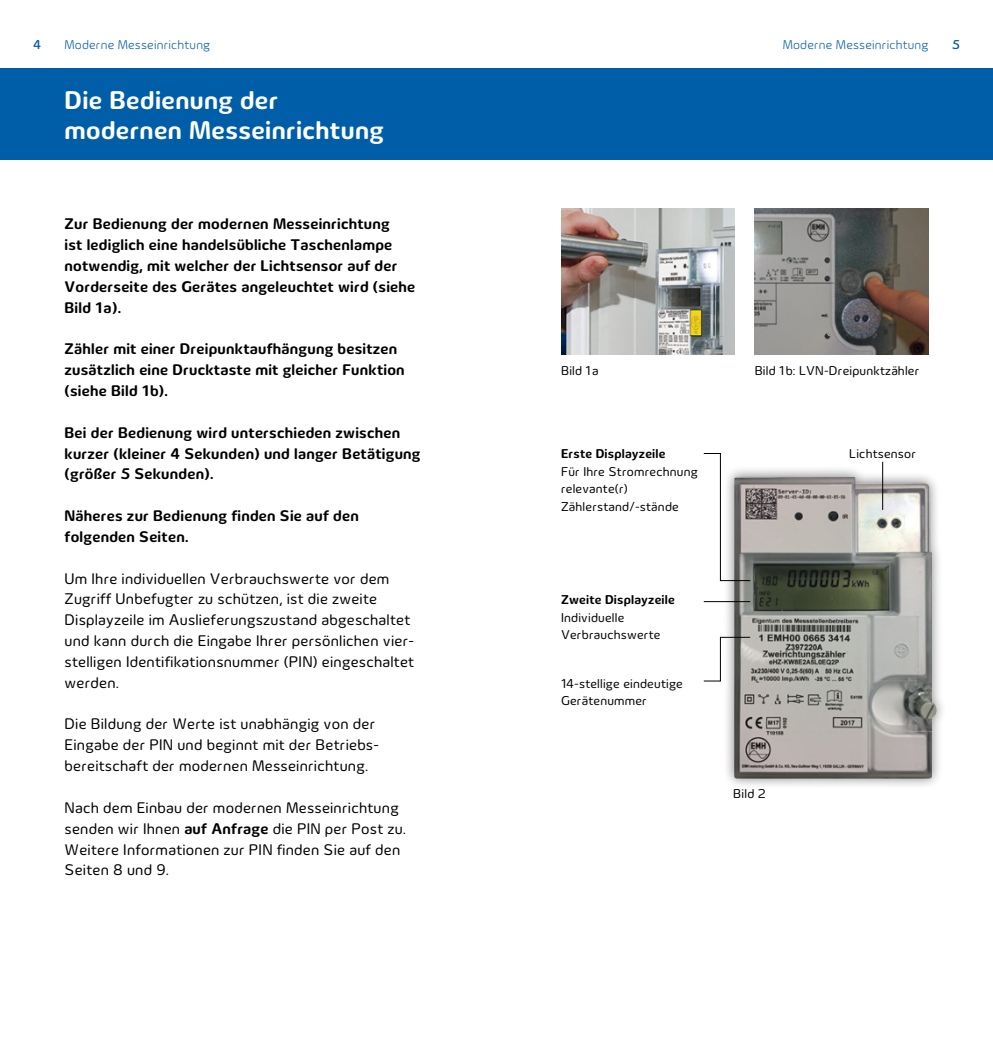
<style>
.page{position:relative;width:993px;height:1042px;background:#fff}
.page>*{position:absolute;margin:0;border:0;box-sizing:border-box;transform-origin:0 0}
.t1{font:700 26.25px/29.8px "Innogy";letter-spacing:.015em;color:#fff}
.t2{font:15.75px/20.8px "Innogy";letter-spacing:.015em;color:#000}
.t3{font:700 15.75px/20.8px "Innogy";letter-spacing:.015em;color:#000}
.t4{font:13.12px/17.5px "Innogy";letter-spacing:.015em;color:#000}
.t5{font:300 13.12px "Innogy";letter-spacing:.015em;color:#005ea8}
.t6{font:700 13.12px "Innogy";letter-spacing:.015em;color:#000}
.t7{font:500 13.12px "Innogy";color:#005ea8}
.s1{font-weight:700}
</style>
<div class="page">
<div style="left:0;top:69px;width:496px;height:91px;background:#005ea8"></div>
<div style="left:496px;top:69px;width:496px;height:91px;background:#005ea8"></div>
<div style="left:722px;top:466px;width:225px;height:324px;background:#000;opacity:.5"></div>
<img style="left:734px;top:477px;width:202px;height:301px">
<img style="left:561px;top:208px;width:173px;height:146px">
<img style="left:754px;top:208px;width:174px;height:146px">
<svg style="left:703px;top:453px;width:47px;height:128px"></svg>
<svg style="left:703px;top:636px;width:47px;height:46px"></svg>
<hr style="left:703px;top:601px;width:47px;height:1px;background:#000">
<hr style="left:881px;top:462px;width:1px;height:48px;background:#000">
<p class="t7" style="left:33px;top:37px;width:9px">4</p>
<p class="t5" style="left:64px;top:37px;width:147px">Moderne Messeinrichtung</p>
<p class="t5" style="left:782px;top:37px;width:147px">Moderne Messeinrichtung</p>
<p class="t7" style="left:951px;top:37px;width:9px">5</p>
<h1 class="t1" style="left:64px;top:85px;width:321px">Die Bedienung der modernen Messeinrichtung</h1>
<p class="t3" style="left:64px;top:213px;width:352px">Zur Bedienung der modernen Messeinrichtung<br>ist lediglich eine handelsübliche Taschenlampe notwendig, mit welcher der Lichtsensor auf der Vorderseite des Gerätes angeleuchtet wird (siehe Bild 1a).</p>
<p class="t3" style="left:64px;top:338px;width:341px">Zähler mit einer Dreipunktaufhängung besitzen zusätzlich eine Drucktaste mit gleicher Funktion (siehe Bild 1b).</p>
<p class="t3" style="left:64px;top:422px;width:357px">Bei der Bedienung wird unterschieden zwischen kurzer (kleiner 4 Sekunden) und langer Betätigung (größer 5 Sekunden).</p>
<p class="t3" style="left:64px;top:505px;width:296px">Näheres zur Bedienung finden Sie auf den folgenden Seiten.</p>
<p class="t2" style="left:64px;top:568px;width:351px">Um Ihre individuellen Verbrauchswerte vor dem Zugriff Unbefugter zu schützen, ist die zweite Displayzeile im Auslieferungszustand abgeschaltet und kann durch die Eingabe Ihrer persönlichen vier&shy;stelligen Identifikationsnummer (PIN) eingeschaltet werden.</p>
<p class="t2" style="left:64px;top:714px;width:316px">Die Bildung der Werte ist unabhängig von der<br>Eingabe der PIN und beginnt mit der Betriebs&shy;bereitschaft der modernen Messeinrichtung.</p>
<p class="t2" style="left:64px;top:797px;width:343px">Nach dem Einbau der modernen Messeinrichtung senden wir Ihnen <span class="s1">auf Anfrage</span> die PIN per Post zu.<br>Weitere Informationen zur PIN finden Sie auf den Seiten 8 und 9.</p>
<p class="t4" style="left:561px;top:362px;width:39px">Bild 1a</p>
<p class="t4" style="left:754px;top:362px;width:166px">Bild 1b: LVN-Dreipunktzähler</p>
<p class="t6" style="left:561px;top:446px;width:106px">Erste Displayzeile</p>
<p class="t4" style="left:561px;top:463px;width:138px">Für Ihre Stromrechnung relevante(r)<br>Zählerstand/-stände</p>
<p class="t6" style="left:561px;top:592px;width:115px">Zweite Displayzeile</p>
<p class="t4" style="left:561px;top:609px;width:101px">Individuelle<br>Verbrauchswerte</p>
<p class="t4" style="left:561px;top:674px;width:123px">14-stellige eindeutige<br>Gerätenummer</p>
<p class="t4" style="left:733px;top:785px;width:34px">Bild 2</p>
<p class="t4" style="left:849px;top:445px;width:68px">Lichtsensor</p>
</div>
